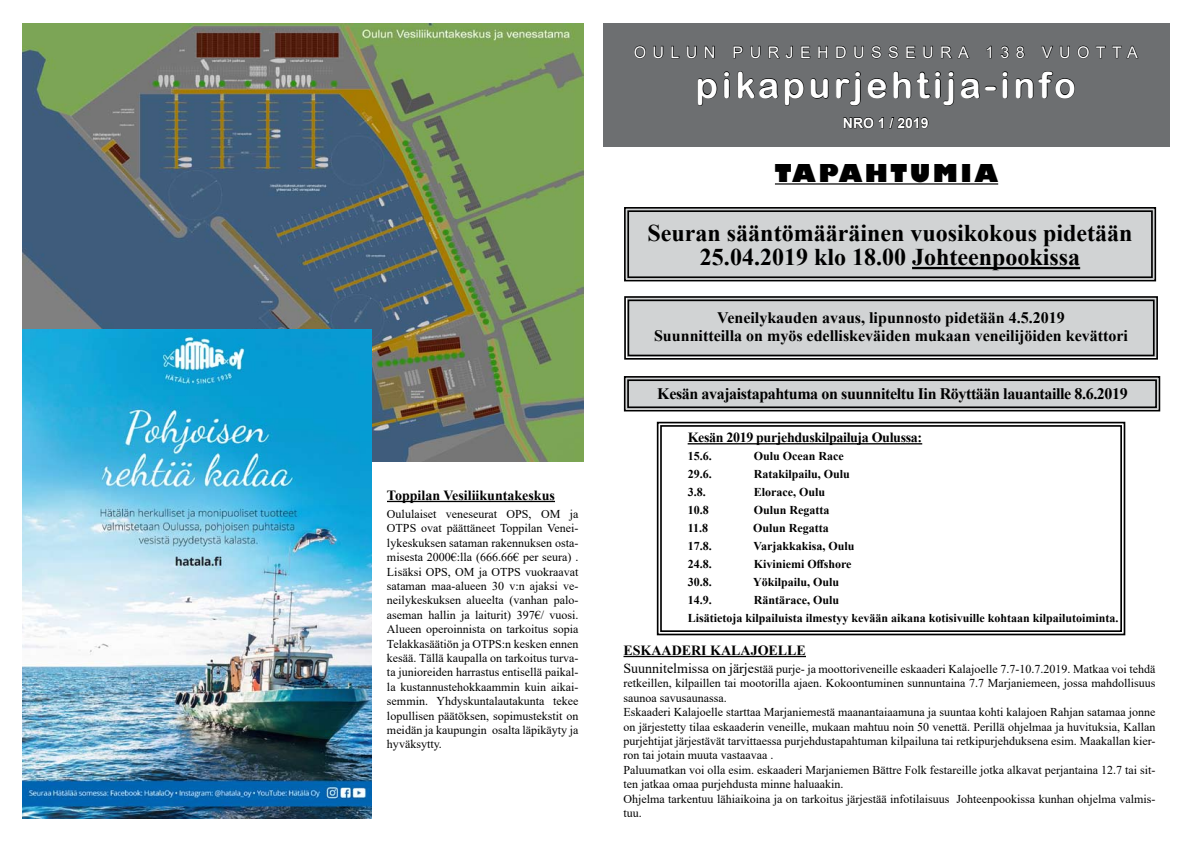
<style>
.page{position:relative;width:1191px;height:842px;background:#fff}
.page>*{position:absolute;margin:0;border:0;box-sizing:border-box;transform-origin:0 0}
.t1{font:36px "Arial Rounded MT Bold";letter-spacing:.1em;color:#fff}
.t2{font:700 24px/24px "Times New Roman";color:#000;text-align:center}
.t3{font:800 24px "Gill Sans";letter-spacing:.1em;color:#000}
.t4{font:700 16px/18px "Times New Roman";color:#000;text-align:center}
.t5{font:700 16px "Times New Roman";letter-spacing:-.025em;color:#000}
.t6{font:16px "Arial";letter-spacing:.4em;color:#fff}
.t7{font:700 14px "Times New Roman";color:#000}
.t8{font:700 14px "Times New Roman";letter-spacing:-.025em;color:#000}
.t9{font:700 14px "Arial";color:#fff}
.t10{font:12px/14.4px "Times New Roman";color:#000}
.t11{font:700 12px/18px "Times New Roman";color:#000}
.s1{font-size:14px}
</style>
<div class="page">
<div style="left:603px;top:23px;width:567px;height:124px;background:#6d6f71"></div>
<hr style="left:623px;top:656px;width:183px;height:1px;background:#000">
<svg style="left:634px;top:46px;width:12px;height:12px"></svg>
<svg style="left:653px;top:46px;width:10px;height:12px"></svg>
<svg style="left:671px;top:46px;width:8px;height:12px"></svg>
<svg style="left:686px;top:46px;width:10px;height:12px"></svg>
<svg style="left:704px;top:46px;width:10px;height:12px"></svg>
<svg style="left:733px;top:46px;width:10px;height:12px"></svg>
<svg style="left:750px;top:46px;width:10px;height:12px"></svg>
<svg style="left:768px;top:46px;width:11px;height:12px"></svg>
<svg style="left:785px;top:46px;width:8px;height:12px"></svg>
<svg style="left:801px;top:46px;width:9px;height:12px"></svg>
<svg style="left:818px;top:46px;width:10px;height:12px"></svg>
<svg style="left:836px;top:46px;width:10px;height:12px"></svg>
<svg style="left:854px;top:46px;width:10px;height:12px"></svg>
<svg style="left:871px;top:46px;width:10px;height:12px"></svg>
<svg style="left:888px;top:46px;width:10px;height:12px"></svg>
<svg style="left:906px;top:46px;width:9px;height:12px"></svg>
<svg style="left:923px;top:46px;width:10px;height:12px"></svg>
<svg style="left:941px;top:46px;width:28px;height:12px"></svg>
<svg style="left:986px;top:46px;width:5px;height:12px"></svg>
<svg style="left:1000px;top:46px;width:9px;height:12px"></svg>
<svg style="left:1016px;top:46px;width:8px;height:12px"></svg>
<svg style="left:1041px;top:46px;width:12px;height:12px"></svg>
<svg style="left:1059px;top:46px;width:10px;height:12px"></svg>
<svg style="left:1077px;top:46px;width:12px;height:12px"></svg>
<svg style="left:1095px;top:46px;width:10px;height:12px"></svg>
<svg style="left:1112px;top:46px;width:26px;height:12px"></svg>
<svg style="left:697px;top:78px;width:20px;height:28px"></svg>
<svg style="left:723px;top:71px;width:6px;height:28px"></svg>
<svg style="left:737px;top:71px;width:41px;height:28px"></svg>
<svg style="left:784px;top:78px;width:20px;height:28px"></svg>
<svg style="left:810px;top:78px;width:18px;height:21px"></svg>
<svg style="left:836px;top:71px;width:24px;height:35px"></svg>
<svg style="left:867px;top:78px;width:19px;height:21px"></svg>
<svg style="left:893px;top:71px;width:61px;height:35px"></svg>
<svg style="left:960px;top:78px;width:36px;height:21px"></svg>
<svg style="left:1002px;top:71px;width:6px;height:28px"></svg>
<svg style="left:1015px;top:71px;width:60px;height:28px"></svg>
<svg style="left:843px;top:117px;width:85px;height:11px"></svg>
<svg style="left:624px;top:207px;width:533px;height:75px;background:#c3c5c6"></svg>
<div style="left:627px;top:210px;width:525px;height:68px;border:2px solid #000"></div>
<svg style="left:624px;top:296px;width:534px;height:64px;background:#c3c5c6"></svg>
<div style="left:627px;top:299px;width:527px;height:57px;border:2px solid #000"></div>
<hr style="left:775px;top:183px;width:223px;height:2px;background:#000">
<svg style="left:623px;top:376px;width:538px;height:36px;background:#b9bbbc"></svg>
<div style="left:627px;top:379px;width:529px;height:29px;border:2px solid #000"></div>
<img style="left:23px;top:23px;width:560px;height:438px">
<hr style="left:387px;top:501px;width:168px;height:1px;background:#000">
<img style="left:23px;top:329px;width:348px;height:490px">
<svg style="left:656px;top:421px;width:470px;height:215px"></svg>
<div style="left:660px;top:425px;width:462px;height:207px;border:2px solid #000"></div>
<p class="t7" style="left:387px;top:485px;width:169px">Toppilan Vesiliikuntakeskus</p>
<p class="t10" style="left:387px;top:506px;width:193px;text-align:justify">Oululaiset veneseurat OPS, OM ja OTPS ovat päättäneet Toppilan Venei&shy;lykeskuksen sataman rakennuksen osta&shy;misesta 2000€:lla (666.66€ per seura) .<br>Lisäksi OPS, OM ja OTPS vuokraavat sataman maa-alueen 30 v:n ajaksi ve&shy;neilykeskuksen alueelta (vanhan palo&shy;aseman hallin ja laiturit) 397€/ vuosi.<br>Alueen operoinnista on tarkoitus sopia Telakkasäätiön ja OTPS:n kesken ennen kesää. Tällä kaupalla on tarkoitus turva&shy;ta junioreiden harrastus entisellä paikal&shy;la kustannustehokkaammin kuin aikai&shy;semmin. Yhdyskuntalautakunta tekee lopullisen päätöksen, sopimustekstit on meidän ja kaupungin osalta läpikäyty ja hyväksytty.</p>
<h3 class="t6" style="left:634px;top:41px;width:505px">OULUN PURJEHDUSSEURA 138 VUOTTA</h3>
<h1 class="t1" style="left:695px;top:64px;width:382px">pikapurjehtija-info</h1>
<p class="t9" style="left:843px;top:113px;width:87px">NRO 1 / 2019</p>
<h2 class="t3" style="left:775px;top:158px;width:225px">TAPAHTUMIA</h2>
<h2 class="t2" style="left:647px;top:221px;width:486px">Seuran sääntömääräinen vuosikokous pidetään<br>25.04.2019 klo 18.00 Johteenpookissa</h2>
<h3 class="t4" style="left:654px;top:308px;width:475px">Veneilykauden avaus, lipunnosto pidetään 4.5.2019<br>Suunnitteilla on myös edelliskeväiden mukaan veneilijöiden kevättori</h3>
<h3 class="t5" style="left:657px;top:382px;width:472px">Kesän avajaistapahtuma on suunniteltu Iin Röyttään lauantaille 8.6.2019</h3>
<p class="t8" style="left:687px;top:427px;width:236px">Kesän 2019 purjehduskilpailuja Oulussa:</p>
<p class="t11" style="left:687px;top:447px;width:25px">15.6.</p>
<p class="t11" style="left:753px;top:447px;width:91px">Oulu Ocean Race</p>
<p class="t11" style="left:687px;top:465px;width:25px">29.6.</p>
<p class="t11" style="left:753px;top:465px;width:98px">Ratakilpailu, Oulu</p>
<p class="t11" style="left:687px;top:483px;width:19px">3.8.</p>
<p class="t11" style="left:753px;top:483px;width:73px">Elorace, Oulu</p>
<p class="t11" style="left:687px;top:501px;width:22px">10.8</p>
<p class="t11" style="left:753px;top:501px;width:77px">Oulun Regatta</p>
<p class="t11" style="left:687px;top:519px;width:22px">11.8</p>
<p class="t11" style="left:753px;top:519px;width:77px">Oulun Regatta</p>
<p class="t11" style="left:687px;top:537px;width:25px">17.8.</p>
<p class="t11" style="left:753px;top:537px;width:102px">Varjakkakisa, Oulu</p>
<p class="t11" style="left:687px;top:555px;width:25px">24.8.</p>
<p class="t11" style="left:753px;top:555px;width:99px">Kiviniemi Offshore</p>
<p class="t11" style="left:687px;top:573px;width:25px">30.8.</p>
<p class="t11" style="left:753px;top:573px;width:88px">Yökilpailu, Oulu</p>
<p class="t11" style="left:687px;top:591px;width:25px">14.9.</p>
<p class="t11" style="left:687px;top:591px;width:432px;text-indent:66px">Räntärace, Oulu<br>Lisätietoja kilpailuista ilmestyy kevään aikana kotisivuille kohtaan kilpailutoiminta.</p>
<p class="t7" style="left:623px;top:640px;width:184px">ESKAADERI KALAJOELLE</p>
<p class="t10" style="left:623px;top:661px;width:533px"><span class="s1">Suunnitelmissa on järjes</span>tää purje- ja moottoriveneille eskaaderi Kalajoelle 7.7-10.7.2019. Matkaa voi tehdä retkeillen, kilpaillen tai mootorilla ajaen. Kokoontuminen sunnuntaina 7.7 Marjaniemeen, jossa mahdollisuus saunoa savusaunassa.<br>Eskaaderi Kalajoelle starttaa Marjaniemestä maanantaiaamuna ja suuntaa kohti kalajoen Rahjan satamaa jonne on järjestetty tilaa eskaaderin veneille, mukaan mahtuu noin 50 venettä. Perillä ohjelmaa ja huvituksia, Kallan purjehtijat järjestävät tarvittaessa purjehdustapahtuman kilpailuna tai retkipurjehduksena esim. Maakallan kier&shy;ron tai jotain muuta vastaavaa .<br>Paluumatkan voi olla esim. eskaaderi Marjaniemen Bättre Folk festareille jotka alkavat perjantaina 12.7 tai sit&shy;ten jatkaa omaa purjehdusta minne haluaakin.<br>Ohjelma tarkentuu lähiaikoina ja on tarkoitus järjestää infotilaisuus Johteenpookissa kunhan ohjelma valmis&shy;tuu.</p>
</div>
